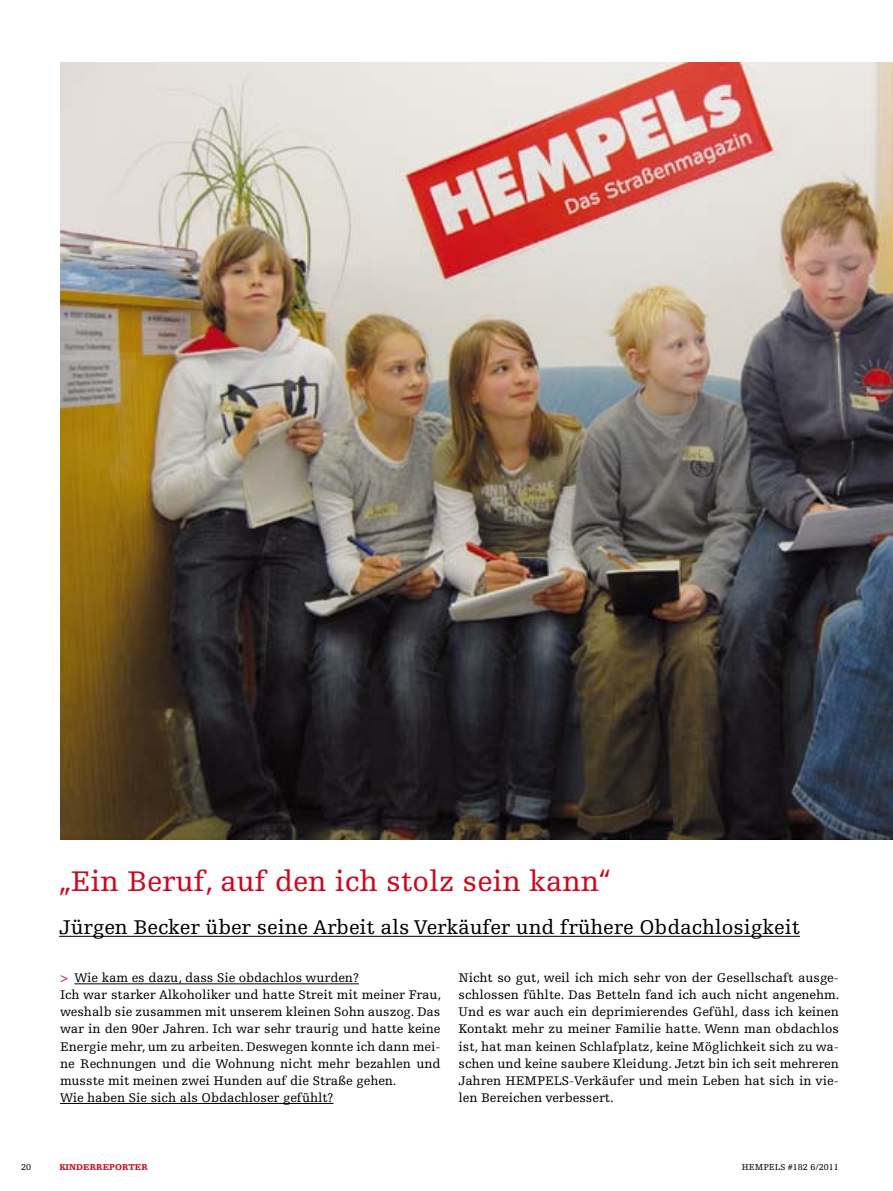
<style>
.page{position:relative;width:893px;height:1191px;background:#fff}
.page>*{position:absolute;margin:0;border:0;box-sizing:border-box;transform-origin:0 0}
.t1{font:30px "Hempels Egyptienne";color:#cd071e}
.t2{font:21px "Hempels Egyptienne";color:#000}
.t3{font:13.2px/17.1px "Hempels Egyptienne";letter-spacing:-.005em;color:#000}
.t4{font:9px "Hempels Egyptienne";color:#000}
.t5{font:900 9px "Hempels Egyptienne";letter-spacing:.005em;color:#cd071e}
.s1{color:#cd071e}
</style>
<div class="page">
<hr style="left:75px;top:983px;width:284px;height:1px;background:#000">
<hr style="left:60px;top:1103px;width:273px;height:1px;background:#000">
<img style="left:60px;top:63px;width:833px;height:777px">
<hr style="left:59px;top:936px;width:741px;height:1px;background:#000">
<h1 class="t1" style="left:59px;top:864px;width:553px">„Ein Beruf, auf den ich stolz sein kann“</h1>
<h2 class="t2" style="left:59px;top:915px;width:742px">Jürgen Becker über seine Arbeit als Verkäufer und frühere Obdachlosigkeit</h2>
<p class="t3" style="left:60px;top:969px;width:383px"><span class="s1">&gt;</span> Wie kam es dazu, dass Sie obdachlos wurden?<br>Ich war starker Alkoholiker und hatte Streit mit meiner Frau, weshalb sie zusammen mit unserem kleinen Sohn auszog. Das war in den 90er Jahren. Ich war sehr traurig und hatte keine Energie mehr, um zu arbeiten. Deswegen konnte ich dann mei&shy;ne Rechnungen und die Wohnung nicht mehr bezahlen und musste mit meinen zwei Hunden auf die Straße gehen.<br>Wie haben Sie sich als Obdachloser gefühlt?</p>
<p class="t3" style="left:458px;top:969px;width:383px;text-align:justify">Nicht so gut, weil ich mich sehr von der Gesellschaft ausge&shy;schlossen fühlte. Das Betteln fand ich auch nicht angenehm.<br>Und es war auch ein deprimierendes Gefühl, dass ich keinen Kontakt mehr zu meiner Familie hatte. Wenn man obdachlos ist, hat man keinen Schlafplatz, keine Möglichkeit sich zu wa&shy;schen und keine saubere Kleidung. Jetzt bin ich seit mehreren Jahren HEMPELS-Verkäufer und mein Leben hat sich in vie&shy;len Bereichen verbessert.</p>
<p class="t5" style="left:60px;top:1161px;width:90px">KINDERREPORTER</p>
<p class="t4" style="left:21px;top:1161px;width:12px">20</p>
<p class="t4" style="left:742px;top:1161px;width:99px">HEMPELS #182 6/2011</p>
</div>
